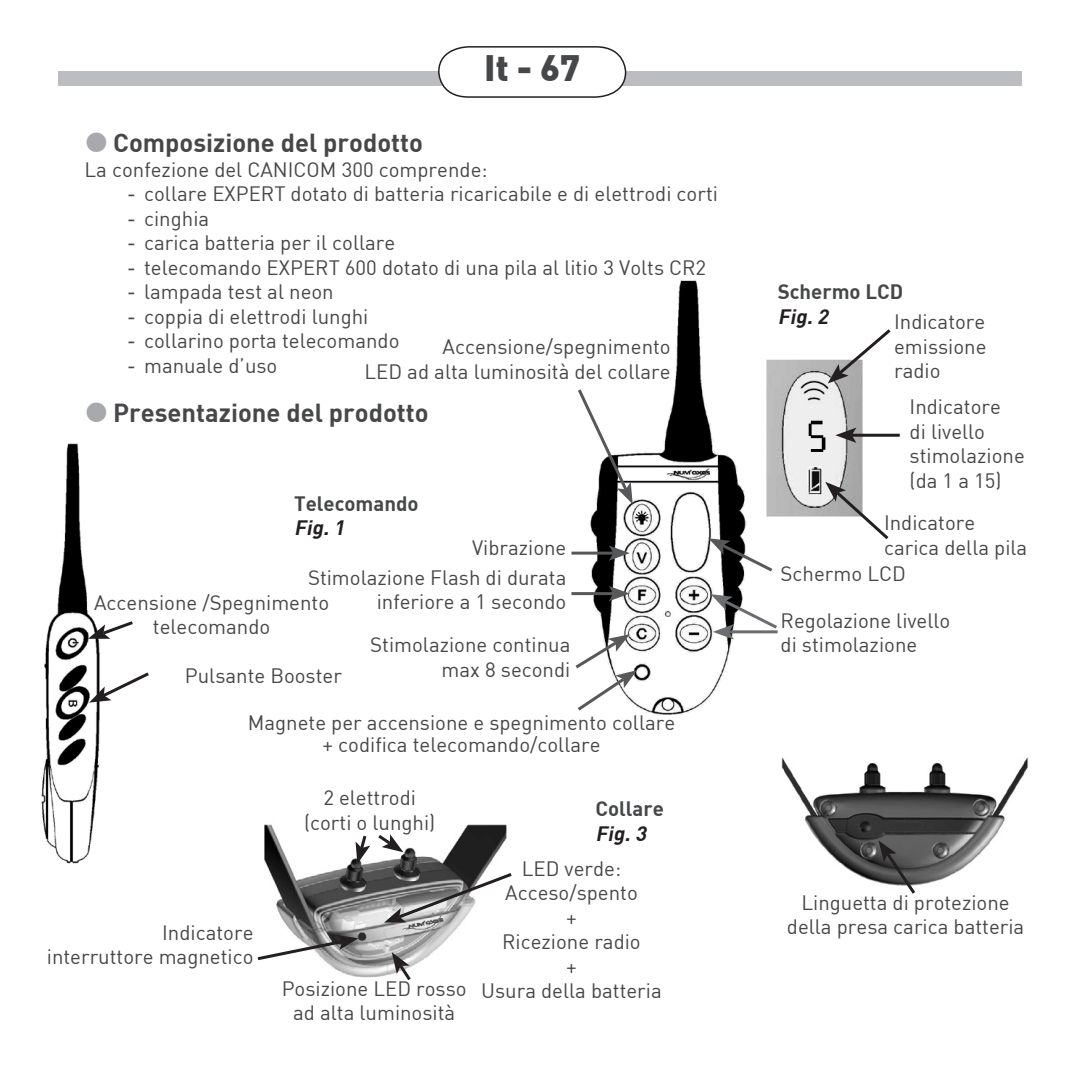
<style>
.page{position:relative;width:1065px;height:1068px;background:#fff}
.page>*{position:absolute;margin:0;border:0;box-sizing:border-box;transform-origin:0 0}
.t1{font:900 36px "DIN";color:#464748}
.t2{font:700 25.5px "DIN";color:#464748}
.t3{font:20.4px/24.6px "DIN";color:#464748;text-align:center}
.t4{font:700 20.4px "DIN";color:#464748}
.t5{font:italic 700 20.4px "DIN";color:#231f20}
</style>
<div class="page">
<div style="left:59px;top:72px;width:962px;height:14px;background:#bcbdc0"></div>
<img style="left:41px;top:443px;width:70px;height:421px">
<img style="left:581px;top:279px;width:166px;height:435px">
<svg style="left:437px;top:46px;width:190px;height:52px"></svg>
<img style="left:766px;top:359px;width:97px;height:158px">
<svg style="left:827px;top:329px;width:64px;height:54px"></svg>
<svg style="left:825px;top:481px;width:64px;height:59px"></svg>
<hr style="left:851px;top:433px;width:48px;height:3px;background:#231f20">
<svg style="left:835px;top:427px;width:21px;height:15px"></svg>
<svg style="left:88px;top:618px;width:45px;height:20px"></svg>
<svg style="left:89px;top:669px;width:60px;height:33px"></svg>
<svg style="left:708px;top:538px;width:65px;height:36px"></svg>
<svg style="left:710px;top:594px;width:68px;height:45px"></svg>
<svg style="left:578px;top:386px;width:54px;height:118px"></svg>
<hr style="left:571px;top:551px;width:42px;height:3px;background:#57585a">
<svg style="left:608px;top:545px;width:21px;height:15px"></svg>
<hr style="left:571px;top:592px;width:42px;height:3px;background:#57585a">
<svg style="left:608px;top:585px;width:21px;height:16px"></svg>
<svg style="left:575px;top:634px;width:62px;height:79px"></svg>
<img style="left:264px;top:824px;width:243px;height:154px">
<img style="left:781px;top:757px;width:247px;height:128px">
<svg style="left:355px;top:831px;width:48px;height:32px"></svg>
<svg style="left:257px;top:934px;width:101px;height:27px"></svg>
<svg style="left:878px;top:840px;width:39px;height:54px"></svg>
<svg style="left:391px;top:951px;width:22px;height:30px"></svg>
<svg style="left:384px;top:870px;width:128px;height:52px"></svg>
<h1 class="t1" style="left:484px;top:44px;width:97px">It - 67</h1>
<p class="t2" style="left:113px;top:126px;width:311px">Composizione del prodotto</p>
<p class="t3" style="left:84px;top:157px;width:404px">La confezione del CANICOM 300 comprende:</p>
<p class="t3" style="left:127px;top:181px;width:592px">- collare EXPERT dotato di batteria ricaricabile e di elettrodi corti</p>
<p class="t3" style="left:127px;top:206px;width:84px">- cinghia</p>
<p class="t3" style="left:127px;top:230px;width:270px">- carica batteria per il collare</p>
<p class="t3" style="left:127px;top:255px;width:580px">- telecomando EXPERT 600 dotato di una pila al litio 3 Volts CR2</p>
<p class="t3" style="left:127px;top:279px;width:208px">- lampada test al neon</p>
<p class="t3" style="left:127px;top:304px;width:243px">- coppia di elettrodi lunghi</p>
<p class="t3" style="left:127px;top:328px;width:274px">- collarino porta telecomando</p>
<p class="t3" style="left:127px;top:353px;width:152px">- manuale d’uso</p>
<p class="t2" style="left:113px;top:396px;width:317px">Presentazione del prodotto</p>
<p class="t3" style="left:364px;top:334px;width:307px;text-align:right">Accensione/spegnimento<br>LED ad alta luminosità del collare</p>
<p class="t4" style="left:294px;top:490px;width:126px">Telecomando</p>
<p class="t5" style="left:294px;top:514px;width:56px">Fig.1</p>
<p class="t3" style="left:472px;top:535px;width:96px">Vibrazione</p>
<p class="t3" style="left:308px;top:564px;width:260px;text-align:right">Stimolazione Flash di durata inferiore a 1 secondo</p>
<p class="t3" style="left:370px;top:632px;width:202px;text-align:right">Stimolazione continua max 8 secondi</p>
<p class="t3" style="left:94px;top:589px;width:236px">Accensione /Spegnimento telecomando</p>
<p class="t3" style="left:185px;top:663px;width:158px">Pulsante Booster</p>
<p class="t3" style="left:248px;top:710px;width:429px;line-height:22.5px">Magnete per accensione e spegnimento collare + codifica telecomando/collare</p>
<p class="t3" style="left:47px;top:919px;width:208px;text-align:right">Indicatore<br>interruttore magnetico</p>
<p class="t3" style="left:304px;top:785px;width:133px">2 elettrodi (corti o lunghi)</p>
<p class="t4" style="left:595px;top:795px;width:70px">Collare</p>
<p class="t5" style="left:595px;top:819px;width:56px">Fig.3</p>
<p class="t3" style="left:521px;top:855px;width:101px">LED verde:</p>
<p class="t3" style="left:505px;top:879px;width:134px">Acceso/spento</p>
<p class="t3" style="left:566px;top:904px;width:12px">+</p>
<p class="t3" style="left:502px;top:928px;width:140px">Ricezione radio</p>
<p class="t3" style="left:566px;top:953px;width:12px">+</p>
<p class="t3" style="left:281px;top:977px;width:381px">Posizione LED rosso Usura della batteria</p>
<p class="t3" style="left:293px;top:999px;width:163px">ad alta luminosità</p>
<p class="t4" style="left:777px;top:278px;width:127px">Schermo LCD</p>
<p class="t5" style="left:777px;top:303px;width:56px">Fig.2</p>
<p class="t3" style="left:893px;top:309px;width:94px;text-align:justify">Indicatore emissione radio</p>
<p class="t3" style="left:909px;top:394px;width:117px;text-align:left">Indicatore<br>di livello stimolazione (da 1 a 15)</p>
<p class="t3" style="left:883px;top:510px;width:145px;text-align:left">Indicatore carica della pila</p>
<p class="t3" style="left:780px;top:561px;width:127px">Schermo LCD</p>
<p class="t3" style="left:780px;top:607px;width:171px;text-align:left">Regolazione livello di stimolazione</p>
<p class="t3" style="left:786px;top:889px;width:239px">Linguetta di protezione della presa carica batteria</p>
</div>
